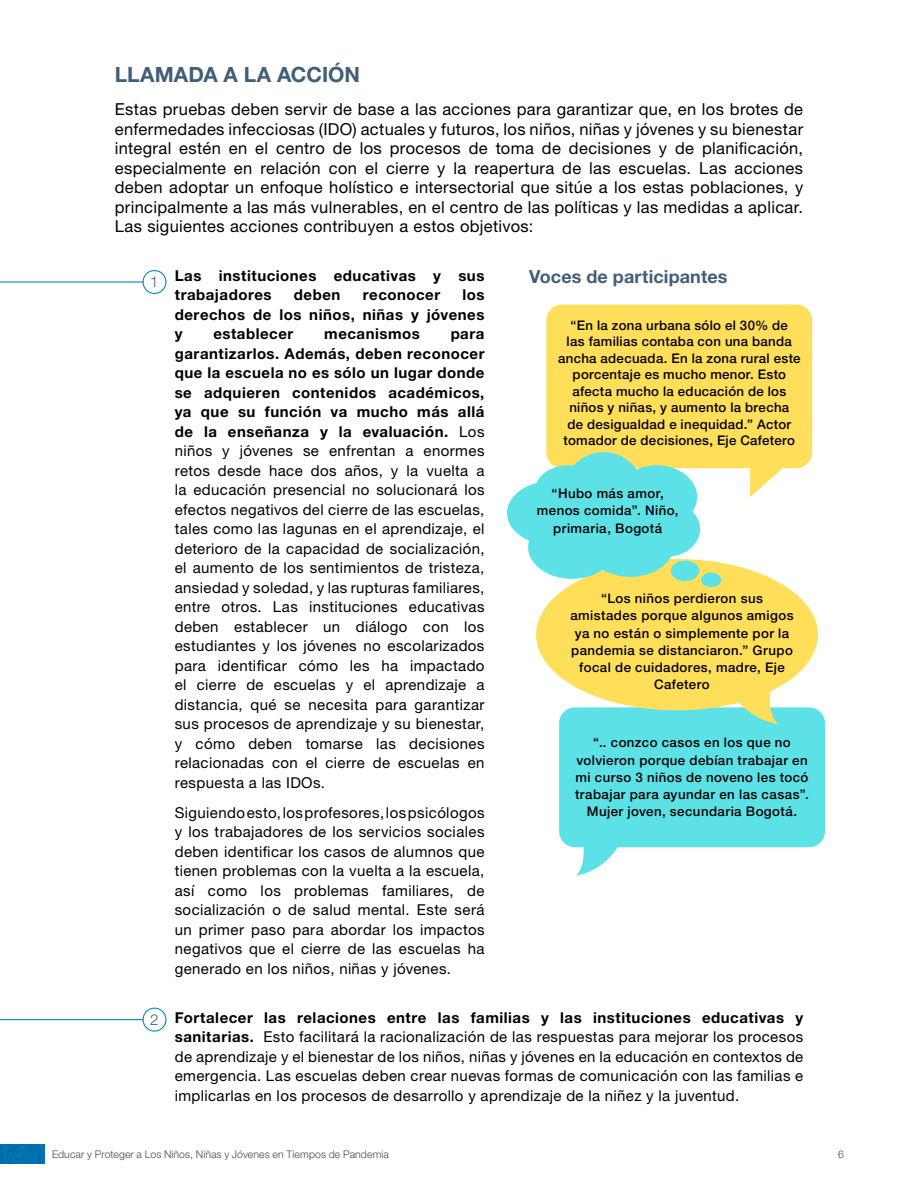
<style>
.page{position:relative;width:918px;height:1188px;background:#fff}
.page>*{position:absolute;margin:0;border:0;box-sizing:border-box;transform-origin:0 0}
.t1{font:700 21px "Helvetica Neue LT Pro";color:#415e78}
.t2{font:700 18px "Helvetica Neue LT Pro";letter-spacing:.005em;color:#415e78}
.t3{font:16.5px/19.5px "Helvetica Neue LT Pro";letter-spacing:.02em;color:#000;text-align:justify}
.t4{font:15px/19.5px "Helvetica Neue LT Pro";letter-spacing:.025em;color:#000;text-align:justify}
.t5{font:700 15px/19.5px "Helvetica Neue LT Pro";letter-spacing:.035em;color:#000}
.t6{font:300 15px "Helvetica Neue LT Pro";color:#415e78}
.t7{font:500 13.2px/17.2px "Helvetica Neue LT Pro";letter-spacing:.03em;color:#000;text-align:center}
.t8{font:300 10.5px "Helvetica Neue LT Pro";letter-spacing:.01em;color:#474747}
.s1{font-weight:700}
</style>
<div class="page">
<div style="left:0;top:1144px;width:45px;height:19px;background:#0370b0"></div>
<div style="left:142px;top:270px;width:24px;height:24px;border:1px solid #058ac4;border-radius:50%"></div>
<hr style="left:0;top:281px;width:144px;height:2px;background:#058ac4">
<div style="left:546px;top:305px;width:266px;height:192px;background:#ffde59"></div>
<svg style="left:559px;top:710px;width:266px;height:166px;fill:#5ce1e6"></svg>
<svg style="left:536px;top:562px;width:282px;height:162px;fill:#ffde59"></svg>
<svg style="left:507px;top:452px;width:214px;height:135px"></svg>
<div style="left:142px;top:1008px;width:24px;height:24px;border:1px solid #058ac4;border-radius:50%"></div>
<hr style="left:0;top:1019px;width:144px;height:1px;background:#058ac4">
<h1 class="t1" style="left:115px;top:62px;width:247px">LLAMADA A LA ACCIÓN</h1>
<p class="t3" style="left:115px;top:100px;width:690px">Estas pruebas deben servir de base a las acciones para garantizar que, en los brotes de enfermedades infecciosas (IDO) actuales y futuros, los niños, niñas y jóvenes y su bienestar integral estén en el centro de los procesos de toma de decisiones y de planificación, especialmente en relación con el cierre y la reapertura de las escuelas. Las acciones deben adoptar un enfoque holístico e intersectorial que sitúe a los estas poblaciones, y principalmente a las más vulnerables, en el centro de las políticas y las medidas a aplicar.<br>Las siguientes acciones contribuyen a estos objetivos:</p>
<p class="t5" style="left:175px;top:265px;width:311px">Las instituciones educativas y sus trabajadores</p>
<p class="t6" style="left:150px;top:273px;width:10px">1</p>
<p class="t2" style="left:529px;top:265px;width:200px">Voces de participantes</p>
<p class="t7" style="left:558px;top:317px;width:244px;line-height:16.5px">“En la zona urbana sólo el 30% de<br>las familias contaba con una banda ancha adecuada. En la zona rural este porcentaje es mucho menor. Esto afecta mucho la educación de los niños y niñas, y aumento la brecha<br>de desigualdad e inequidad.” Actor tomador de decisiones, Eje Cafetero</p>
<p class="t5" style="left:175px;top:285px;width:311px;text-align:justify;text-indent:288px">los derechos de los niños, niñas y jóvenes y</p>
<p class="t5" style="left:294px;top:285px;width:48px">deben</p>
<p class="t5" style="left:363px;top:285px;width:79px">reconocer</p>
<p class="t5" style="left:213px;top:324px;width:82px">establecer</p>
<p class="t5" style="left:324px;top:324px;width:97px">mecanismos</p>
<p class="t4" style="left:175px;top:324px;width:311px;text-indent:276px"><span class="s1">para garantizarlos. Además, deben reconocer que la escuela no es sólo un lugar donde se adquieren contenidos académicos, ya que su función va mucho más allá de la enseñanza y la evaluación.</span> Los niños y jóvenes se enfrentan a enormes retos desde hace dos años, y la vuelta a la educación presencial no solucionará los efectos negativos del cierre de las escuelas, tales como las lagunas en el aprendizaje, el deterioro de la capacidad de socialización, el aumento de los sentimientos de tristeza, ansiedad y soledad, y las rupturas familiares, entre otros. Las instituciones educativas deben establecer un diálogo con los estudiantes y los jóvenes no escolarizados para identificar cómo les ha impactado el cierre de escuelas y el aprendizaje a distancia, qué se necesita para garantizar sus procesos de aprendizaje y su bienestar, y cómo deben tomarse las decisiones relacionadas con el cierre de escuelas en respuesta a las IDOs.</p>
<p class="t4" style="left:175px;top:802px;width:311px">Siguiendo esto, los profesores, los psicólogos y los trabajadores de los servicios sociales deben identificar los casos de alumnos que tienen problemas con la vuelta a la escuela, así como los problemas familiares, de socialización o de salud mental. Este será un primer paso para abordar los impactos negativos que el cierre de las escuelas ha generado en los niños, niñas y jóvenes.</p>
<p class="t7" style="left:537px;top:485px;width:143px">“Hubo más amor, menos comida”. Niño, primaria, Bogotá</p>
<p class="t7" style="left:570px;top:590px;width:225px">“Los niños perdieron sus amistades porque algunos amigos ya no están o simplemente por la pandemia se distanciaron.” Grupo focal de cuidadores, madre, Eje<br>Cafetero</p>
<p class="t7" style="left:575px;top:734px;width:235px">“.. conzco casos en los que no volvieron porque debían trabajar en mi curso 3 niños de noveno les tocó trabajar para ayundar en las casas”.<br>Mujer joven, secundaria Bogotá.</p>
<p class="t6" style="left:150px;top:1010px;width:10px">2</p>
<p class="t4" style="left:175px;top:1008px;width:630px"><span class="s1">Fortalecer las relaciones entre las familias y las instituciones educativas y sanitarias.</span> Esto facilitará la racionalización de las respuestas para mejorar los procesos de aprendizaje y el bienestar de los niños, niñas y jóvenes en la educación en contextos de emergencia. Las escuelas deben crear nuevas formas de comunicación con las familias e implicarlas en los procesos de desarrollo y aprendizaje de la niñez y la juventud.</p>
<p class="t8" style="left:52px;top:1147px;width:339px">Educar y Proteger a Los Niños, Niñas y Jóvenes en Tiempos de Pandemia</p>
<p class="t8" style="left:838px;top:1147px;width:7px">6</p>
</div>
